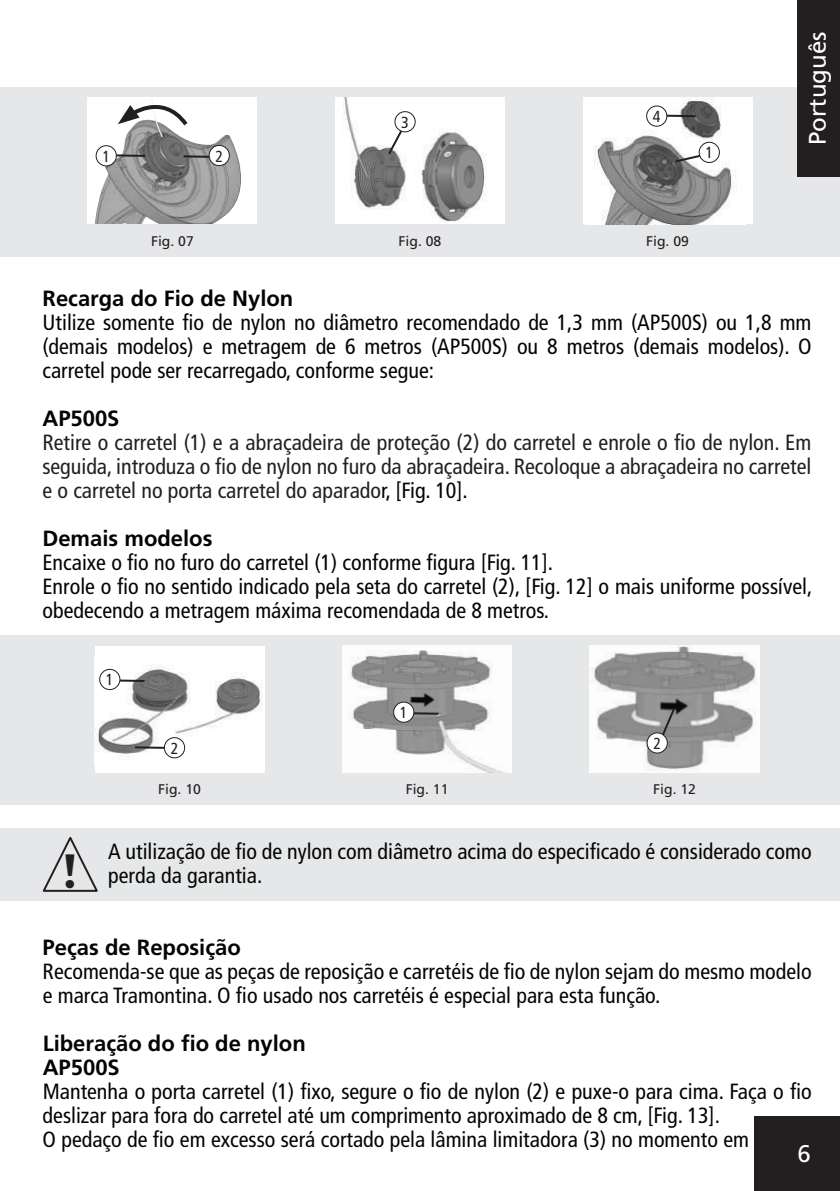
<style>
.page{position:relative;width:840px;height:1191px;background:#fff}
.page>*{position:absolute;margin:0;border:0;box-sizing:border-box;transform-origin:0 0}
.t1{font:700 47.6px "Barmeno";color:#231f20}
.t2{font:24px "Frutiger";color:#fff}
.t3{font:condensed 22px/24px "Frutiger";color:#040503}
.t4{font:condensed 22px/24px "Frutiger";color:#231f20;text-align:justify}
.t5{font:700 22px/24px "Frutiger";color:#040503}
.t6{font:condensed 16px "Frutiger";color:#231f20}
.t7{font:14px "Frutiger";color:#231f20}
.s1{color:#040503}
</style>
<div class="page">
<div style="left:0;top:828px;width:839px;height:72px;background:#e6e7e9"></div>
<svg style="left:42px;top:836px;width:56px;height:56px"></svg>
<div style="left:0;top:635px;width:839px;height:169px;background:#e6e7e9"></div>
<div style="left:95px;top:645px;width:169px;height:127px;background:#fff"></div>
<img style="left:95px;top:664px;width:168px;height:95px">
<hr style="left:114px;top:679px;width:30px;height:3px;background:#231f20">
<div style="left:100px;top:669px;width:20px;height:20px;background:#fff;border-radius:50%"></div>
<div style="left:99px;top:669px;width:21px;height:21px;border:1px solid #231f20;border-radius:50%"></div>
<hr style="left:135px;top:746px;width:30px;height:3px;background:#231f20">
<div style="left:164px;top:737px;width:20px;height:21px;background:#fff;border-radius:50%"></div>
<div style="left:164px;top:737px;width:21px;height:21px;border:1px solid #231f20;border-radius:50%"></div>
<img style="left:342px;top:645px;width:169px;height:127px">
<hr style="left:408px;top:712px;width:30px;height:2px;background:#231f20">
<div style="left:393px;top:702px;width:20px;height:20px;background:#fff;border-radius:50%"></div>
<div style="left:393px;top:701px;width:21px;height:22px;border:1px solid #231f20;border-radius:50%"></div>
<img style="left:589px;top:645px;width:170px;height:127px">
<svg style="left:659px;top:707px;width:17px;height:33px"></svg>
<div style="left:646px;top:733px;width:21px;height:20px;background:#fff;border-radius:50%"></div>
<div style="left:646px;top:732px;width:21px;height:21px;border:1px solid #231f20;border-radius:50%"></div>
<div style="left:754px;top:1116px;width:85px;height:75px;background:#231f20"></div>
<div style="left:0;top:87px;width:839px;height:169px;background:#e6e7e9"></div>
<svg style="left:87px;top:97px;width:170px;height:127px;background:#bfbfbf"></svg>
<img style="left:152px;top:130px;width:10px;height:7px">
<hr style="left:183px;top:155px;width:31px;height:3px;background:#231f20">
<div style="left:209px;top:145px;width:20px;height:21px;background:#fff;border-radius:50%"></div>
<div style="left:208px;top:145px;width:22px;height:21px;border:1px solid #231f20;border-radius:50%"></div>
<hr style="left:115px;top:154px;width:30px;height:3px;background:#231f20">
<div style="left:96px;top:146px;width:20px;height:20px;background:#fff;border-radius:50%"></div>
<div style="left:96px;top:145px;width:21px;height:21px;border:1px solid #231f20;border-radius:50%"></div>
<div style="left:582px;top:97px;width:170px;height:127px;background:#fff"></div>
<img style="left:593px;top:97px;width:144px;height:127px">
<hr style="left:665px;top:115px;width:30px;height:2px;background:#231f20">
<div style="left:646px;top:106px;width:20px;height:20px;background:#fff;border-radius:50%"></div>
<div style="left:645px;top:105px;width:22px;height:22px;border:1px solid #231f20;border-radius:50%"></div>
<div style="left:335px;top:97px;width:169px;height:127px;background:#fff"></div>
<img style="left:343px;top:97px;width:144px;height:125px">
<svg style="left:386px;top:124px;width:20px;height:33px"></svg>
<div style="left:395px;top:112px;width:20px;height:20px;background:#fff;border-radius:50%"></div>
<div style="left:394px;top:111px;width:21px;height:21px;border:1px solid #231f20;border-radius:50%"></div>
<svg style="left:118px;top:97px;width:73px;height:33px;background:#cdcdcd"></svg>
<svg style="left:672px;top:152px;width:35px;height:12px"></svg>
<div style="left:698px;top:142px;width:21px;height:20px;background:#fff;border-radius:50%"></div>
<div style="left:698px;top:142px;width:21px;height:21px;border:1px solid #231f20;border-radius:50%"></div>
<div style="left:797px;top:0;width:42px;height:177px;background:#231f20"></div>
<p class="t6" style="left:102px;top:147px;width:9px">1</p>
<p class="t6" style="left:215px;top:147px;width:9px">2</p>
<p class="t6" style="left:401px;top:113px;width:9px">3</p>
<p class="t6" style="left:652px;top:107px;width:9px">4</p>
<p class="t6" style="left:705px;top:143px;width:9px">1</p>
<p class="t7" style="left:151px;top:233px;width:44px">Fig. 07</p>
<p class="t7" style="left:645px;top:233px;width:44px">Fig. 09</p>
<p class="t7" style="left:398px;top:233px;width:44px">Fig. 08</p>
<p class="t2" style="left:802px;top:145px;width:115px;rotate:-90deg">Português</p>
<p class="t5" style="left:43px;top:287px;width:252px">Recarga do Fio de Nylon</p>
<p class="t3" style="left:42px;top:311px;width:770px;text-align:justify">Utilize somente fio de nylon no diâmetro recomendado de 1,3 mm (AP500S) ou 1,8 mm (demais modelos) e metragem de 6 metros (AP500S) ou 8 metros (demais modelos). O carretel pode ser recarregado, conforme segue:</p>
<p class="t5" style="left:42px;top:407px;width:79px">AP500S</p>
<p class="t4" style="left:42px;top:431px;width:770px">Retire o carretel (1) e a abraçadeira de proteção (2) do carretel e enrole o fio de nylon. Em seguida, introduza o fio de nylon no furo da abraçadeira. Recoloque a abraçadeira no carretel e o carretel no porta carretel do aparado<span class="s1">r, [Fig. 10].</span></p>
<p class="t5" style="left:42px;top:527px;width:171px">Demais modelos</p>
<p class="t3" style="left:42px;top:551px;width:771px">Encaixe o fio no furo do carretel (1) conforme figura [Fig. 11].<br>Enrole o fio no sentido indicado pela seta do carretel (2), [Fig. 12] o mais uniforme possível, obedecendo a metragem máxima recomendada de 8 metros.</p>
<h1 class="t1" style="left:62px;top:842px;width:15px">!</h1>
<p class="t6" style="left:106px;top:670px;width:9px">1</p>
<p class="t6" style="left:170px;top:739px;width:9px">2</p>
<p class="t7" style="left:158px;top:781px;width:44px">Fig. 10</p>
<p class="t6" style="left:399px;top:703px;width:9px">1</p>
<p class="t7" style="left:405px;top:781px;width:44px">Fig. 11</p>
<p class="t6" style="left:653px;top:734px;width:9px">2</p>
<p class="t7" style="left:653px;top:781px;width:44px">Fig. 12</p>
<p class="t3" style="left:108px;top:839px;width:704px">A utilização de fio de nylon com diâmetro acima do especificado é considerado como perda da garantia.</p>
<p class="t5" style="left:43px;top:935px;width:200px">Peças de Reposição</p>
<p class="t3" style="left:43px;top:959px;width:770px">Recomenda-se que as peças de reposição e carretéis de fio de nylon sejam do mesmo modelo e marca Tramontina. O fio usado nos carretéis é especial para esta função.</p>
<p class="t5" style="left:43px;top:1031px;width:264px">Liberação do fio de nylon<br>AP500S</p>
<p class="t3" style="left:43px;top:1079px;width:770px">Mantenha o porta carretel (1) fixo, segure o fio de nylon (2) e puxe-o para cima. Faça o fio deslizar para fora do carretel até um comprimento aproximado de 8 cm, [Fig. 13].<br>O pedaço de fio em excesso será cortado pela lâmina limitadora (3) no momento em</p>
<p class="t2" style="left:797px;top:1139px;width:15px">6</p>
</div>
